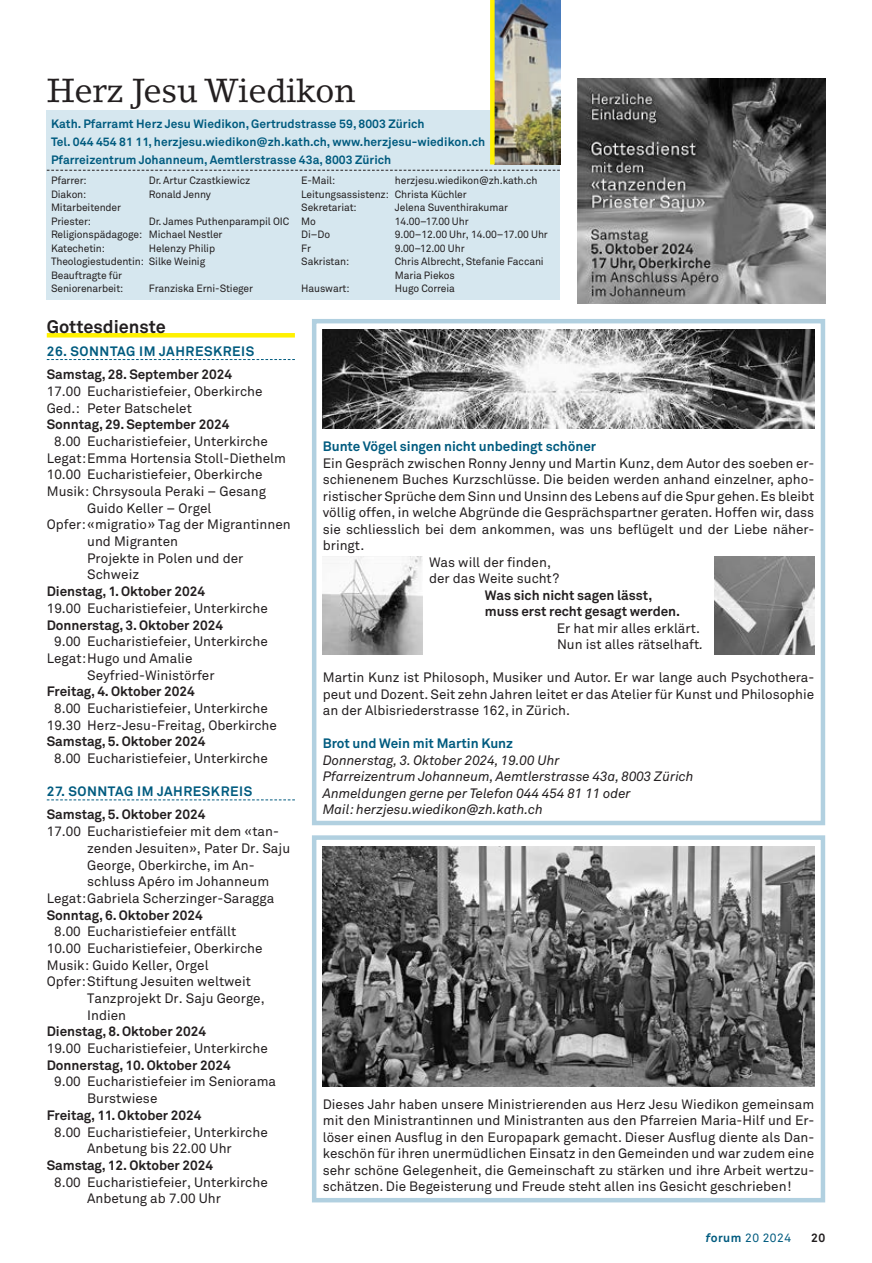
<style>
.page{position:relative;width:872px;height:1263px;background:#fff}
.page>*{position:absolute;margin:0;border:0;box-sizing:border-box;transform-origin:0 0}
.t1{font:33px "Lino Letter";letter-spacing:-.01em;color:#231f20}
.t2{font:700 18px "Akkurat Pro";color:#231f20}
.t3{font:13.5px/16.5px "Akkurat Pro";color:#231f20}
.t4{font:700 13.5px/16.5px "Akkurat Pro";letter-spacing:-.005em;color:#231f20}
.t5{font:italic 13.5px/16.5px "Akkurat Pro";letter-spacing:-.005em;color:#231f20}
.t6{font:700 13.5px "Akkurat Pro";letter-spacing:-.005em;color:#005b7f}
.t7{font:700 13.5px "Akkurat Pro";letter-spacing:.04em;color:#005b7f}
.t8{font:700 12px/18px "Akkurat Pro";letter-spacing:.005em;color:#005b7f}
.t9{font:12px "Akkurat Pro";letter-spacing:.04em;color:#005b7f}
.t10{font:700 12px "Akkurat Pro";color:#231f20}
.t11{font:10.5px/13.5px "Akkurat Pro";letter-spacing:-.01em;color:#231f20}
.s1{font-style:italic}
.s2{font-weight:700;font-style:italic}
.s3{font-weight:700}
</style>
<div class="page">
<hr style="left:47px;top:333px;width:248px;height:4px;background:#fff101">
<svg style="left:47px;top:359px;width:248px;height:1px"></svg>
<svg style="left:47px;top:799px;width:248px;height:1px"></svg>
<div style="left:312px;top:835px;width:513px;height:367px;border:4px solid #b1d0e0"></div>
<div style="left:312px;top:319px;width:513px;height:506px;border:4px solid #b1d0e0"></div>
<img style="left:323px;top:846px;width:491px;height:240px">
<img style="left:323px;top:556px;width:100px;height:98px">
<img style="left:714px;top:556px;width:100px;height:98px">
<img style="left:323px;top:330px;width:491px;height:98px">
<img style="left:577px;top:79px;width:248px;height:225px">
<div style="left:47px;top:111px;width:513px;height:189px;background:#d6e7ef"></div>
<img style="left:494px;top:0;width:66px;height:164px">
<svg style="left:490px;top:0;width:4px;height:164px"></svg>
<svg style="left:47px;top:170px;width:513px;height:1px"></svg>
<h1 class="t1" style="left:47px;top:70px;width:310px">Herz Jesu Wiedikon</h1>
<p class="t8" style="left:51px;top:115px;width:436px">Kath. Pfarramt Herz Jesu Wiedikon, Gertrudstrasse 59, 8003 Zürich<br>Tel. 044 454 81 11, herzjesu.wiedikon@zh.kath.ch, www.herzjesu-wiedikon.ch<br>Pfarreizentrum Johanneum, Aemtlerstrasse 43a, 8003 Zürich</p>
<p class="t11" style="left:51px;top:174px;width:37px">Pfarrer:</p>
<p class="t11" style="left:149px;top:174px;width:103px">Dr. Artur Czastkiewicz</p>
<p class="t11" style="left:51px;top:188px;width:37px">Diakon:</p>
<p class="t11" style="left:149px;top:188px;width:64px">Ronald Jenny</p>
<p class="t11" style="left:51px;top:201px;width:72px">Mitarbeitender<br>Priester:</p>
<p class="t11" style="left:301px;top:174px;width:238px;text-indent:94px">herzjesu.wiedikon@zh.kath.ch<br>Leitungsassistenz: Christa Küchler<br>Sekretariat:</p>
<p class="t11" style="left:301px;top:174px;width:35px">E-Mail:</p>
<p class="t11" style="left:395px;top:201px;width:115px">Jelena Suventhirakumar</p>
<p class="t11" style="left:51px;top:215px;width:240px;text-indent:98px">Dr. James Puthenparampil OIC<br>Religionspädagoge: Michael Nestler<br>Katechetin:</p>
<p class="t11" style="left:301px;top:215px;width:16px">Mo</p>
<p class="t11" style="left:395px;top:215px;width:75px">14.00–17.00 Uhr</p>
<p class="t11" style="left:301px;top:228px;width:30px">Di–Do</p>
<p class="t11" style="left:395px;top:228px;width:154px">9.00–12.00 Uhr, 14.00–17.00 Uhr</p>
<p class="t11" style="left:301px;top:242px;width:11px">Fr</p>
<p class="t11" style="left:395px;top:242px;width:71px">9.00–12.00 Uhr</p>
<p class="t11" style="left:301px;top:255px;width:49px">Sakristan:</p>
<p class="t11" style="left:395px;top:255px;width:150px">Chris Albrecht, Stefanie Faccani<br>Maria Piekos</p>
<p class="t11" style="left:301px;top:282px;width:50px">Hauswart:</p>
<p class="t11" style="left:395px;top:282px;width:62px">Hugo Correia</p>
<p class="t11" style="left:51px;top:242px;width:166px;text-indent:98px">Helenzy Philip<br>Theologiestudentin: Silke Weinig<br>Beauftragte für<br>Seniorenarbeit:</p>
<p class="t11" style="left:149px;top:282px;width:106px">Franziska Erni-Stieger</p>
<h2 class="t2" style="left:47px;top:315px;width:121px">Gottesdienste</h2>
<p class="t7" style="left:47px;top:343px;width:209px">26. SONNTAG IM JAHRESKREIS</p>
<p class="t4" style="left:47px;top:366px;width:187px">Samstag, 28. September 2024</p>
<p class="t3" style="left:47px;top:383px;width:217px">17.00 Eucharistiefeier, Oberkirche<br>Ged.: Peter Batschelet</p>
<p class="t4" style="left:47px;top:416px;width:184px">Sonntag, 29. September 2024</p>
<p class="t3" style="left:54px;top:433px;width:215px">8.00 Eucharistiefeier, Unterkirche</p>
<p class="t3" style="left:47px;top:450px;width:241px">Legat:Emma Hortensia Stoll-Diethelm</p>
<p class="t3" style="left:47px;top:467px;width:217px">10.00 Eucharistiefeier, Oberkirche</p>
<p class="t3" style="left:47px;top:483px;width:221px">Musik: Chrsysoula Peraki – Gesang</p>
<p class="t3" style="left:87px;top:500px;width:126px">Guido Keller – Orgel</p>
<p class="t3" style="left:47px;top:517px;width:245px">Opfer:«migratio» Tag der Migrantinnen</p>
<p class="t3" style="left:87px;top:533px;width:92px">und Migranten</p>
<p class="t3" style="left:87px;top:550px;width:158px">Projekte in Polen und der</p>
<p class="t3" style="left:87px;top:567px;width:53px">Schweiz</p>
<p class="t4" style="left:47px;top:583px;width:160px">Dienstag, 1. Oktober 2024</p>
<p class="t3" style="left:47px;top:600px;width:222px">19.00 Eucharistiefeier, Unterkirche</p>
<p class="t4" style="left:47px;top:617px;width:178px">Donnerstag, 3. Oktober 2024</p>
<p class="t3" style="left:54px;top:634px;width:215px">9.00 Eucharistiefeier, Unterkirche</p>
<p class="t3" style="left:47px;top:650px;width:147px">Legat:Hugo und Amalie</p>
<p class="t3" style="left:87px;top:667px;width:129px">Seyfried-Winistörfer</p>
<p class="t4" style="left:47px;top:683px;width:150px">Freitag, 4. Oktober 2024</p>
<p class="t3" style="left:47px;top:700px;width:232px;text-align:center">8.00 Eucharistiefeier, Unterkirche<br>19.30 Herz-Jesu-Freitag, Oberkirche</p>
<p class="t4" style="left:47px;top:733px;width:160px">Samstag, 5. Oktober 2024</p>
<p class="t3" style="left:54px;top:750px;width:215px">8.00 Eucharistiefeier, Unterkirche</p>
<p class="t7" style="left:47px;top:783px;width:207px">27. SONNTAG IM JAHRESKREIS</p>
<p class="t4" style="left:47px;top:807px;width:160px">Samstag, 5. Oktober 2024</p>
<p class="t3" style="left:47px;top:823px;width:234px">17.00 Eucharistiefeier mit dem «tan-</p>
<p class="t3" style="left:87px;top:840px;width:204px">zenden Jesuiten», Pater Dr. Saju</p>
<p class="t3" style="left:87px;top:857px;width:169px">George, Oberkirche, im An-</p>
<p class="t3" style="left:87px;top:874px;width:184px">schluss Apéro im Johanneum</p>
<p class="t3" style="left:47px;top:890px;width:229px">Legat:Gabriela Scherzinger-Saragga</p>
<p class="t4" style="left:47px;top:907px;width:157px">Sonntag, 6. Oktober 2024</p>
<p class="t3" style="left:54px;top:924px;width:184px">8.00 Eucharistiefeier entfällt</p>
<p class="t3" style="left:47px;top:940px;width:217px">10.00 Eucharistiefeier, Oberkirche</p>
<p class="t3" style="left:47px;top:957px;width:163px">Musik: Guido Keller, Orgel</p>
<p class="t3" style="left:47px;top:974px;width:206px">Opfer:Stiftung Jesuiten weltweit</p>
<p class="t3" style="left:87px;top:990px;width:179px">Tanzprojekt Dr. Saju George,</p>
<p class="t3" style="left:87px;top:1007px;width:40px">Indien</p>
<p class="t4" style="left:47px;top:1023px;width:161px">Dienstag, 8. Oktober 2024</p>
<p class="t3" style="left:47px;top:1040px;width:222px">19.00 Eucharistiefeier, Unterkirche</p>
<p class="t4" style="left:47px;top:1057px;width:185px">Donnerstag, 10. Oktober 2024</p>
<p class="t3" style="left:87px;top:1074px;width:190px;text-indent:-33px">9.00 Eucharistiefeier im Seniorama<br>Burstwiese</p>
<p class="t4" style="left:47px;top:1107px;width:156px">Freitag, 11. Oktober 2024</p>
<p class="t3" style="left:54px;top:1124px;width:215px;text-align:center">8.00 Eucharistiefeier, Unterkirche<br>Anbetung bis 22.00 Uhr</p>
<p class="t4" style="left:47px;top:1157px;width:168px">Samstag, 12. Oktober 2024</p>
<p class="t3" style="left:87px;top:1174px;width:182px;text-indent:-33px">8.00 Eucharistiefeier, Unterkirche<br>Anbetung ab 7.00 Uhr</p>
<p class="t6" style="left:323px;top:438px;width:275px">Bunte Vögel singen nicht unbedingt schöner</p>
<p class="t3" style="left:323px;top:455px;width:493px">Ein Gespräch zwischen Ronny Jenny und Martin Kunz, dem Autor des soeben er-</p>
<p class="t3" style="left:323px;top:472px;width:493px">schienenem Buches Kurzschlüsse. Die beiden werden anhand einzelner, apho-</p>
<p class="t3" style="left:323px;top:488px;width:493px">ristischer Sprüche dem Sinn und Unsinn des Lebens auf die Spur gehen. Es bleibt</p>
<p class="t3" style="left:323px;top:505px;width:493px">völlig offen, in welche Abgründe die Gesprächspartner geraten. Hoffen wir, dass</p>
<p class="t3" style="left:323px;top:521px;width:493px">sie schliesslich bei dem ankommen, was uns beflügelt und der Liebe näher-</p>
<p class="t3" style="left:323px;top:538px;width:43px">bringt.</p>
<p class="t3" style="left:429px;top:554px;width:123px">Was will der finden,</p>
<p class="t3" style="left:429px;top:571px;width:132px">der das Weite sucht?</p>
<p class="t4" style="left:485px;top:587px;width:197px">Was sich nicht sagen lässt, muss erst recht gesagt werden.</p>
<p class="t3" style="left:557px;top:620px;width:148px">Er hat mir alles erklärt.<br>Nun ist alles rätselhaft<span class="s1">.</span></p>
<p class="t3" style="left:323px;top:670px;width:493px;text-align:justify">Martin Kunz ist Philosoph, Musiker und Autor. Er war lange auch Psychothera&shy;peut und Dozent. Seit zehn Jahren leitet er das Atelier für Kunst und Philosophie an der Albisriederstrasse 162, in Zürich.</p>
<p class="t6" style="left:323px;top:735px;width:192px">Brot und Wein mit Martin Kunz</p>
<p class="t5" style="left:323px;top:752px;width:372px">Donnerstag, 3. Oktober 2024, 19.00 Uhr<br>Pfarreizentrum Johanneum, Aemtlerstrasse 43a, 8003 Zürich Anmeldungen gerne per Telefon 044 454 81 11 oder<br>Mail: herzjesu.wiedikon@zh.kath.ch</p>
<p class="t3" style="left:323px;top:1096px;width:493px;text-align:justify">Dieses Jahr haben unsere Ministrierenden aus Herz Jesu Wiedikon gemeinsam mit den Ministrantinnen und Ministranten aus den Pfarreien Maria-Hilf und Er&shy;löser einen Ausflug in den Europapark gemacht. Dieser Ausflug diente als Dan&shy;keschön für ihren unermüdlichen Einsatz in den Gemeinden und war zudem eine sehr schöne Gelegenheit, die Gemeinschaft zu stärken und ihre Arbeit wertzu&shy;schätzen. Die Begeisterung und Freude steht allen ins Gesicht geschrieben!</p>
<p class="t9" style="left:705px;top:1231px;width:87px"><span class="s2">f</span><span class="s3">orum</span> 20 2024</p>
<p class="t10" style="left:811px;top:1231px;width:16px">20</p>
</div>
